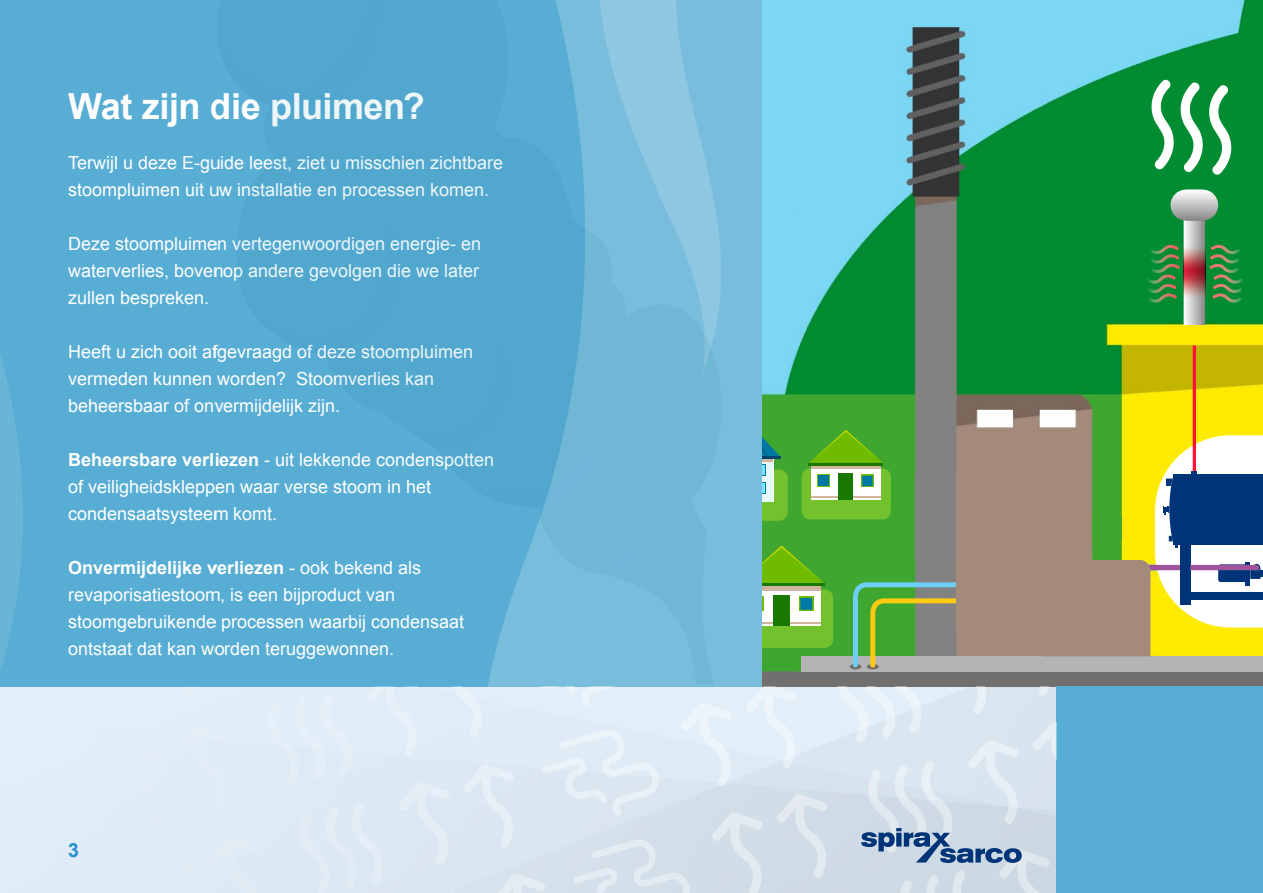
<style>
.page{position:relative;width:1263px;height:893px;background:#fff}
.page>*{position:absolute;margin:0;border:0;box-sizing:border-box;transform-origin:0 0}
.t1{font:700 36px "Arial";letter-spacing:-.015em;color:#fff}
.t2{font:700 19.5px "Arial";color:#248fcf}
.t3{font:18px/27px "Arial";color:#fff}
.s1{font-weight:700}
</style>
<div class="page">
<div style="left:0;top:686px;width:1056px;height:207px;background:linear-gradient(to bottom,#e2eef8,#d7e3ee)"></div>
<img style="left:0;top:0;width:1263px;height:686px">
<div style="left:762px;top:33px;width:33px;height:312px;background:#7bd7f5"></div>
<div style="left:875px;top:0;width:133px;height:17px;background:#7bd7f5"></div>
<div style="left:762px;top:516px;width:91px;height:82px;background:#3fa730"></div>
<div style="left:1183px;top:212px;width:22px;height:115px;background:linear-gradient(to right,#fefefe,#919191)"></div>
<div style="left:1186px;top:189px;width:16px;height:32px;background:linear-gradient(to bottom,#fff,#8a8a8a)"></div>
<svg style="left:1183px;top:244px;width:22px;height:56px"></svg>
<hr style="left:1193px;top:345px;width:3px;height:129px;background:#ff1339">
<div style="left:1163px;top:325px;width:59px;height:17px;background:#feea00"></div>
<div style="left:804px;top:635px;width:111px;height:22px;background:#3fa730"></div>
<div style="left:802px;top:657px;width:461px;height:29px;background:#b4b4b4"></div>
<div style="left:762px;top:672px;width:501px;height:14px;background:#72706e"></div>
<svg style="left:1148px;top:77px;width:86px;height:101px"></svg>
<svg style="left:1145px;top:245px;width:35px;height:59px;background:#2c8a3f"></svg>
<svg style="left:1209px;top:245px;width:35px;height:59px;background:#318c42"></svg>
<div style="left:762px;top:585px;width:59px;height:5px;background:#d2b5a0"></div>
<hr style="left:762px;top:583px;width:62px;height:3px;background:#187800">
<svg style="left:762px;top:545px;width:61px;height:38px"></svg>
<svg style="left:762px;top:589px;width:71px;height:59px"></svg>
<svg style="left:799px;top:597px;width:14px;height:14px"></svg>
<div style="left:800px;top:598px;width:12px;height:12px;background:#0078a4"></div>
<div style="left:801px;top:468px;width:90px;height:51px;background:#73c12c;border-radius:8px"></div>
<div style="left:811px;top:465px;width:69px;height:35px;background:#fff"></div>
<svg style="left:811px;top:465px;width:69px;height:4px"></svg>
<hr style="left:811px;top:497px;width:69px;height:1px;background:#d2b5a0">
<div style="left:839px;top:474px;width:14px;height:26px;background:#187800"></div>
<hr style="left:809px;top:463px;width:74px;height:2px;background:#187800">
<svg style="left:809px;top:430px;width:73px;height:33px;background:#59b117"></svg>
<div style="left:817px;top:475px;width:13px;height:12px;background:#0078a4"></div>
<svg style="left:861px;top:475px;width:13px;height:12px"></svg>
<div style="left:862px;top:476px;width:11px;height:10px;background:#0078a4"></div>
<div style="left:762px;top:458px;width:12px;height:43px;background:#fff"></div>
<div style="left:762px;top:458px;width:11px;height:43px;background:#e6f9fa"></div>
<hr style="left:762px;top:458px;width:11px;height:4px;background:#d2b5a0">
<hr style="left:762px;top:456px;width:19px;height:3px;background:#00466f">
<svg style="left:762px;top:436px;width:19px;height:20px"></svg>
<hr style="left:762px;top:464px;width:4px;height:12px;background:#0078a4">
<svg style="left:762px;top:465px;width:26px;height:56px"></svg>
<div style="left:915px;top:475px;width:41px;height:85px;background:#828282"></div>
<div style="left:956px;top:475px;width:128px;height:100px;background:#a48a7b"></div>
<svg style="left:1042px;top:435px;width:221px;height:221px"></svg>
<div style="left:849px;top:664px;width:12px;height:5px;background:#9a9a99;border-radius:50%"></div>
<svg style="left:850px;top:580px;width:112px;height:90px"></svg>
<div style="left:956px;top:543px;width:42px;height:85px;background:#a48a7b"></div>
<div style="left:1056px;top:686px;width:207px;height:207px;background:#57add3"></div>
<div style="left:0;top:686px;width:60px;height:62px;background:#e2eef8"></div>
<div style="left:79px;top:686px;width:54px;height:32px;background:#e2eef8"></div>
<svg style="left:144px;top:686px;width:54px;height:14px"></svg>
<div style="left:0;top:772px;width:91px;height:86px;background:#e1edf7"></div>
<div style="left:265px;top:693px;width:89px;height:92px;background:#e1edf7"></div>
<div style="left:110px;top:745px;width:54px;height:83px;background:#e0ecf7"></div>
<div style="left:175px;top:726px;width:54px;height:84px;background:#dfebf6"></div>
<div style="left:366px;top:686px;width:54px;height:70px;background:#e0ecf7"></div>
<svg style="left:431px;top:686px;width:54px;height:52px;background:#dfecf6"></svg>
<svg style="left:509px;top:686px;width:120px;height:20px;background:#dfecf7"></svg>
<svg style="left:20px;top:882px;width:102px;height:11px"></svg>
<div style="left:296px;top:803px;width:89px;height:90px;background:#dde9f3"></div>
<div style="left:141px;top:855px;width:54px;height:38px;background:#deeaf4"></div>
<div style="left:206px;top:836px;width:54px;height:57px;background:#deeaf4"></div>
<svg style="left:397px;top:782px;width:54px;height:84px;background:#dde8f2"></svg>
<svg style="left:462px;top:764px;width:54px;height:84px;background:#dde8f2"></svg>
<svg style="left:541px;top:730px;width:119px;height:86px;background:#dfeaf3"></svg>
<svg style="left:679px;top:702px;width:54px;height:84px;background:#e2edf6"></svg>
<svg style="left:744px;top:686px;width:54px;height:82px;background:#e2edf6"></svg>
<svg style="left:428px;top:892px;width:54px;height:1px"></svg>
<svg style="left:493px;top:874px;width:54px;height:19px"></svg>
<svg style="left:572px;top:839px;width:120px;height:54px;background:#d6e1eb"></svg>
<svg style="left:710px;top:812px;width:54px;height:81px;background:#d5e0e9"></svg>
<svg style="left:775px;top:794px;width:54px;height:84px;background:#d4dee8"></svg>
<svg style="left:215px;top:0;width:512px;height:684px;background:#65b2d5"></svg>
<div style="left:218px;top:0;width:164px;height:113px;background:#51a7cd"></div>
<svg style="left:254px;top:224px;width:345px;height:285px;background:#54a9cf"></svg>
<div style="left:557px;top:518px;width:86px;height:56px;background:#70b7d6"></div>
<svg style="left:835px;top:686px;width:221px;height:207px;background:#cedbe6"></svg>
<h1 class="t1" style="left:68px;top:83px;width:358px">Wat zijn die pluimen?</h1>
<p class="t3" style="left:68px;top:149px;width:437px">Terwijl u deze E-guide leest, ziet u misschien zichtbare stoompluimen uit uw installatie en processen komen.</p>
<p class="t3" style="left:68px;top:230px;width:415px;text-align:justify">Deze stoompluimen vertegenwoordigen energie- en waterverlies, bovenop andere gevolgen die we later zullen bespreken.</p>
<p class="t3" style="left:68px;top:338px;width:407px">Heeft u zich ooit afgevraagd of deze stoompluimen vermeden kunnen worden? Stoomverlies kan beheersbaar of onvermijdelijk zijn.</p>
<p class="t3" style="left:68px;top:446px;width:428px"><span class="s1">Beheersbare verliezen</span> - uit lekkende condenspotten of veiligheidskleppen waar verse stoom in het condensaatsysteem komt.</p>
<p class="t3" style="left:68px;top:554px;width:398px"><span class="s1">Onvermijdelijke verliezen</span> - ook bekend als revaporisatiestoom, is een bijproduct van stoomgebruikende processen waarbij condensaat ontstaat dat kan worden teruggewonnen.</p>
<p class="t2" style="left:68px;top:837px;width:12px">3</p>
</div>
